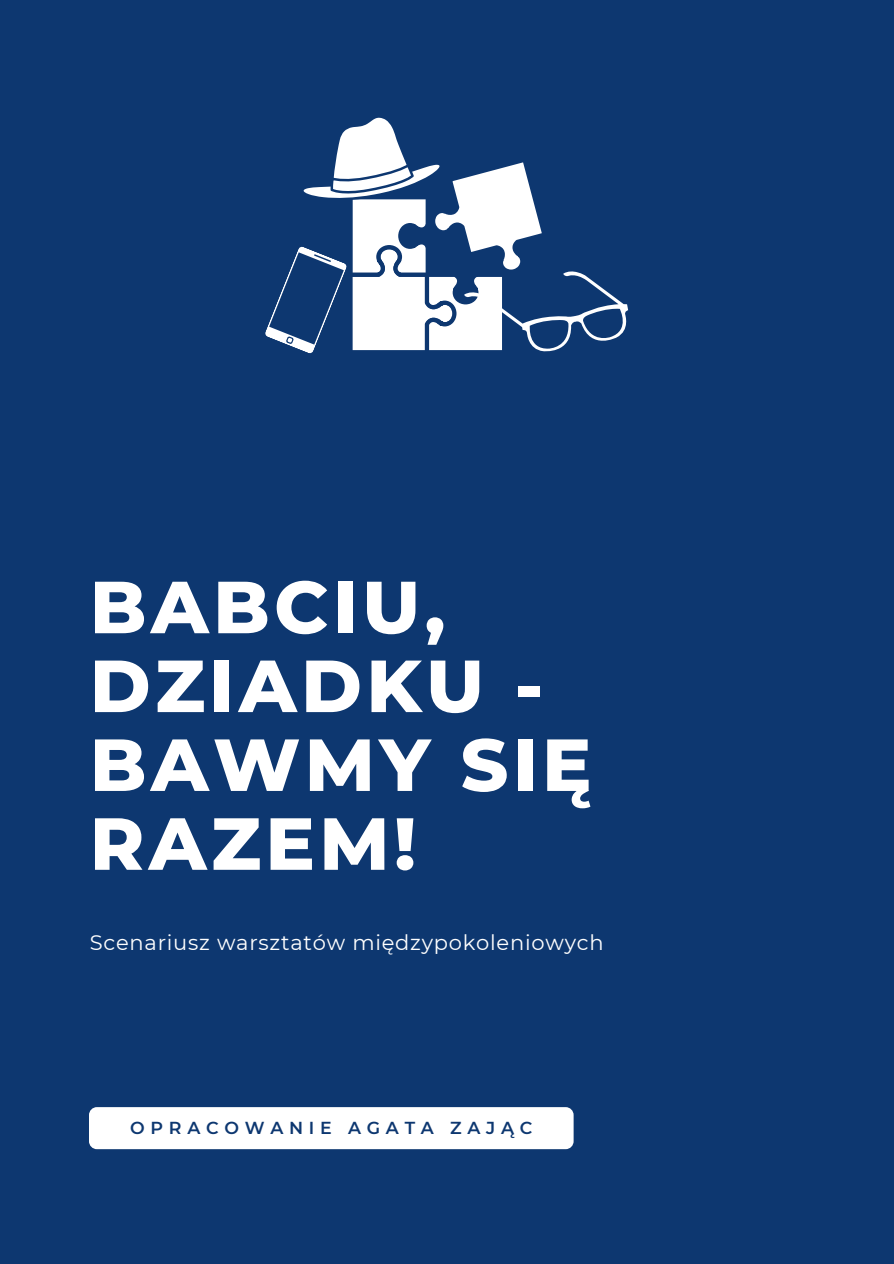
<style>
.page{position:relative;width:894px;height:1264px;background:#fff}
.page>*{position:absolute;margin:0;border:0;box-sizing:border-box;transform-origin:0 0}
.t1{font:800 73.5px/78.8px "Montserrat";letter-spacing:.06em;color:#fff}
.t2{font:21px "Montserrat";letter-spacing:.035em;color:#fff}
.t3{font:600 17.4px "Montserrat";letter-spacing:.33em;color:#0d3770}
</style>
<div class="page">
<div style="left:0;top:0;width:893px;height:1263px;background:#0d3770"></div>
<div style="left:89px;top:1107px;width:484px;height:42px;background:#fff;border-radius:8px"></div>
<svg style="left:265px;top:117px;width:364px;height:237px"></svg>
<p class="t1" style="left:90px;top:567px;width:503px">BABCIU,<br>DZIADKU -<br>BAWMY SIĘ<br>RAZEM!</p>
<p class="t2" style="left:90px;top:929px;width:515px">Scenariusz warsztatów międzypokoleniowych</p>
<p class="t3" style="left:130px;top:1117px;width:403px">OPRACOWANIE AGATA ZAJĄC</p>
</div>
